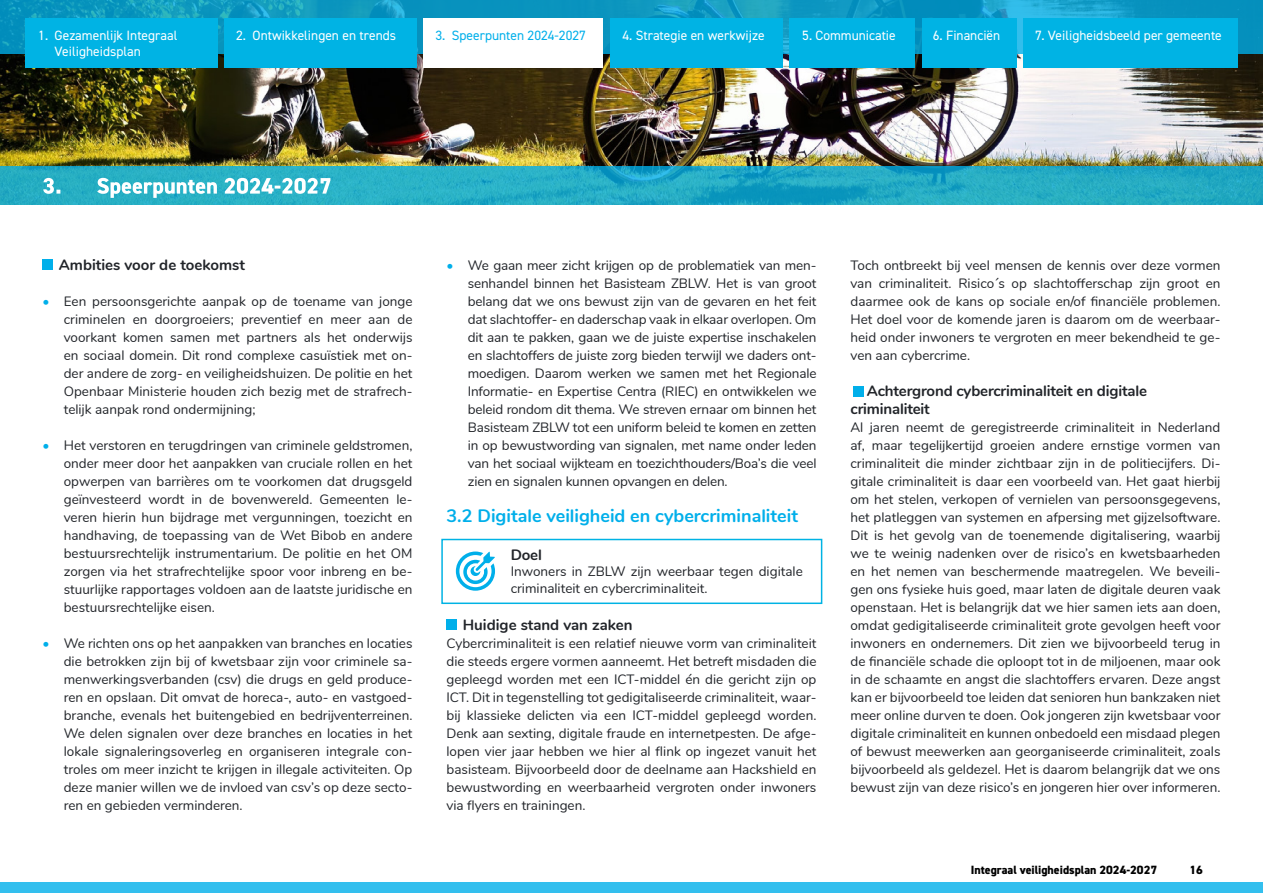
<style>
.page{position:relative;width:1263px;height:893px;background:#fff}
.page>*{position:absolute;margin:0;border:0;box-sizing:border-box;transform-origin:0 0}
.Titel_H2{font:700 18px "Nunito";color:#00afea}
.Titel_H3{font:700 15px "Nunito";letter-spacing:-.01em;color:#212429}
.Alinea_stijl{font:13.5px/18px "Nunito";color:#212429;text-align:justify}
.t1{font:13.5px "DIN2014";color:#fff}
.t2{font:13.5px "DIN2014";color:#00afea}
.t3{font:800 12px "DIN2014";color:#000}
.s1{color:#00afea}
</style>
<div class="page">
<div style="left:0;top:882px;width:1263px;height:11px;background:#33bfee"></div>
<img style="left:0;top:54px;width:1263px;height:112px">
<svg style="left:0;top:166px;width:1263px;height:38px;background:#23aac4"></svg>
<svg style="left:43px;top:178px;width:287px;height:20px"></svg>
<div style="left:853px;top:386px;width:10px;height:10px;background:#00afea"></div>
<div style="left:446px;top:620px;width:11px;height:10px;background:#00afea"></div>
<div style="left:43px;top:259px;width:10px;height:11px;background:#00afea"></div>
<svg style="left:0;top:0;width:1263px;height:54px;background:#0f99c2"></svg>
<div style="left:610px;top:18px;width:172px;height:50px;background:#00b3e4"></div>
<div style="left:789px;top:18px;width:126px;height:50px;background:#00b3e4"></div>
<div style="left:1023px;top:18px;width:215px;height:50px;background:#00b3e4"></div>
<div style="left:922px;top:18px;width:94px;height:50px;background:#00b3e4"></div>
<div style="left:25px;top:18px;width:193px;height:50px;background:#00b3e4"></div>
<div style="left:225px;top:18px;width:192px;height:50px;background:#00b3e4"></div>
<div style="left:424px;top:18px;width:179px;height:50px;background:#fff"></div>
<div style="left:441px;top:539px;width:381px;height:65px;border:2px solid #00b3e4"></div>
<svg style="left:456px;top:551px;width:39px;height:40px"></svg>
<p class="t1" style="left:38px;top:27px;width:11px">1.</p>
<p class="t1" style="left:236px;top:27px;width:161px">2. Ontwikkelingen en trends</p>
<p class="t2" style="left:435px;top:27px;width:152px">3. Speerpunten 2024-2027</p>
<p class="t1" style="left:55px;top:27px;width:124px">Gezamenlijk Integraal</p>
<p class="t1" style="left:622px;top:27px;width:144px">4. Strategie en werkwijze</p>
<p class="t1" style="left:802px;top:27px;width:95px">5. Communicatie</p>
<p class="t1" style="left:933px;top:27px;width:69px">6. Financiën</p>
<p class="t1" style="left:1035px;top:27px;width:188px">7. Veiligheidsbeeld per gemeente</p>
<p class="t1" style="left:55px;top:43px;width:88px">Veiligheidsplan</p>
<p class="Titel_H3" style="left:59px;top:254px;width:188px">Ambities voor de toekomst</p>
<p class="Alinea_stijl" style="left:64px;top:292px;width:350px;text-indent:-21px"><span class="s1">•</span> Een persoonsgerichte aanpak op de toename van jonge criminelen en doorgroeiers; preventief en meer aan de voorkant komen samen met partners als het onderwijs en sociaal domein. Dit rond complexe casuïstiek met on&shy;der andere de zorg- en veiligheidshuizen. De politie en het Openbaar Ministerie houden zich bezig met de strafrech&shy;telijk aanpak rond ondermijning;</p>
<p class="Alinea_stijl" style="left:64px;top:436px;width:350px;text-indent:-21px"><span class="s1">•</span> Het verstoren en terugdringen van criminele geldstromen, onder meer door het aanpakken van cruciale rollen en het opwerpen van barrières om te voorkomen dat drugsgeld geïnvesteerd wordt in de bovenwereld. Gemeenten le&shy;veren hierin hun bijdrage met vergunningen, toezicht en handhaving, de toepassing van de Wet Bibob en andere bestuursrechtelijk instrumentarium. De politie en het OM zorgen via het strafrechtelijke spoor voor inbreng en be&shy;stuurlijke rapportages voldoen aan de laatste juridische en bestuursrechtelijke eisen.</p>
<p class="Alinea_stijl" style="left:64px;top:634px;width:350px;text-indent:-21px"><span class="s1">•</span> We richten ons op het aanpakken van branches en locaties die betrokken zijn bij of kwetsbaar zijn voor criminele sa&shy;menwerkingsverbanden (csv) die drugs en geld produce&shy;ren en opslaan. Dit omvat de horeca-, auto- en vastgoed&shy;branche, evenals het buitengebied en bedrijventerreinen.<br>We delen signalen over deze branches en locaties in het lokale signaleringsoverleg en organiseren integrale con&shy;troles om meer inzicht te krijgen in illegale activiteiten. Op deze manier willen we de invloed van csv’s op deze secto&shy;ren en gebieden verminderen.</p>
<p class="Alinea_stijl" style="left:468px;top:256px;width:350px;text-indent:-21px"><span class="s1">•</span> We gaan meer zicht krijgen op de problematiek van men&shy;senhandel binnen het Basisteam ZBLW. Het is van groot belang dat we ons bewust zijn van de gevaren en het feit dat slachtoffer- en daderschap vaak in elkaar overlopen. Om dit aan te pakken, gaan we de juiste expertise inschakelen en slachtoffers de juiste zorg bieden terwijl we daders ont&shy;moedigen. Daarom werken we samen met het Regionale Informatie- en Expertise Centra (RIEC) en ontwikkelen we beleid rondom dit thema. We streven ernaar om binnen het Basisteam ZBLW tot een uniform beleid te komen en zetten in op bewustwording van signalen, met name onder leden van het sociaal wijkteam en toezichthouders/Boa’s die veel zien en signalen kunnen opvangen en delen.</p>
<p class="Titel_H2" style="left:446px;top:502px;width:353px">3.2 Digitale veiligheid en cybercriminaliteit</p>
<p class="Titel_H3" style="left:511px;top:544px;width:33px">Doel</p>
<p class="Alinea_stijl" style="left:511px;top:563px;width:294px;line-height:16.2px">Inwoners in ZBLW zijn weerbaar tegen digitale criminaliteit en cybercriminaliteit.</p>
<p class="Titel_H3" style="left:463px;top:614px;width:171px">Huidige stand van zaken</p>
<p class="Alinea_stijl" style="left:446px;top:634px;width:371px">Cybercriminaliteit is een relatief nieuwe vorm van criminaliteit die steeds ergere vormen aanneemt. Het betreft misdaden die gepleegd worden met een ICT-middel én die gericht zijn op ICT. Dit in tegenstelling tot gedigitaliseerde criminaliteit, waar&shy;bij klassieke delicten via een ICT-middel gepleegd worden.<br>Denk aan sexting, digitale fraude en internetpesten. De afge&shy;lopen vier jaar hebben we hier al flink op ingezet vanuit het basisteam. Bijvoorbeeld door de deelname aan Hackshield en bewustwording en weerbaarheid vergroten onder inwoners via flyers en trainingen.</p>
<p class="Alinea_stijl" style="left:850px;top:256px;width:371px">Toch ontbreekt bij veel mensen de kennis over deze vormen van criminaliteit. Risico´s op slachtofferschap zijn groot en daarmee ook de kans op sociale en/of financiële problemen.<br>Het doel voor de komende jaren is daarom om de weerbaar&shy;heid onder inwoners te vergroten en meer bekendheid te ge&shy;ven aan cybercrime.</p>
<p class="Titel_H3" style="left:867px;top:380px;width:282px">Achtergrond cybercriminaliteit en digitale</p>
<p class="Titel_H3" style="left:850px;top:398px;width:81px">criminaliteit</p>
<p class="Alinea_stijl" style="left:850px;top:418px;width:371px">Al jaren neemt de geregistreerde criminaliteit in Nederland af, maar tegelijkertijd groeien andere ernstige vormen van criminaliteit die minder zichtbaar zijn in de politiecijfers. Di&shy;gitale criminaliteit is daar een voorbeeld van. Het gaat hierbij om het stelen, verkopen of vernielen van persoonsgegevens, het platleggen van systemen en afpersing met gijzelsoftware.<br>Dit is het gevolg van de toenemende digitalisering, waarbij we te weinig nadenken over de risico’s en kwetsbaarheden en het nemen van beschermende maatregelen. We beveili&shy;gen ons fysieke huis goed, maar laten de digitale deuren vaak openstaan. Het is belangrijk dat we hier samen iets aan doen, omdat gedigitaliseerde criminaliteit grote gevolgen heeft voor inwoners en ondernemers. Dit zien we bijvoorbeeld terug in de financiële schade die oploopt tot in de miljoenen, maar ook in de schaamte en angst die slachtoffers ervaren. Deze angst kan er bijvoorbeeld toe leiden dat senioren hun bankzaken niet meer online durven te doen. Ook jongeren zijn kwetsbaar voor digitale criminaliteit en kunnen onbedoeld een misdaad plegen of bewust meewerken aan georganiseerde criminaliteit, zoals bijvoorbeeld als geldezel. Het is daarom belangrijk dat we ons bewust zijn van deze risico’s en jongeren hier over informeren.</p>
<p class="t3" style="left:971px;top:862px;width:188px">Integraal veiligheidsplan 2024-2027</p>
<p class="t3" style="left:1189px;top:862px;width:15px">16</p>
</div>
